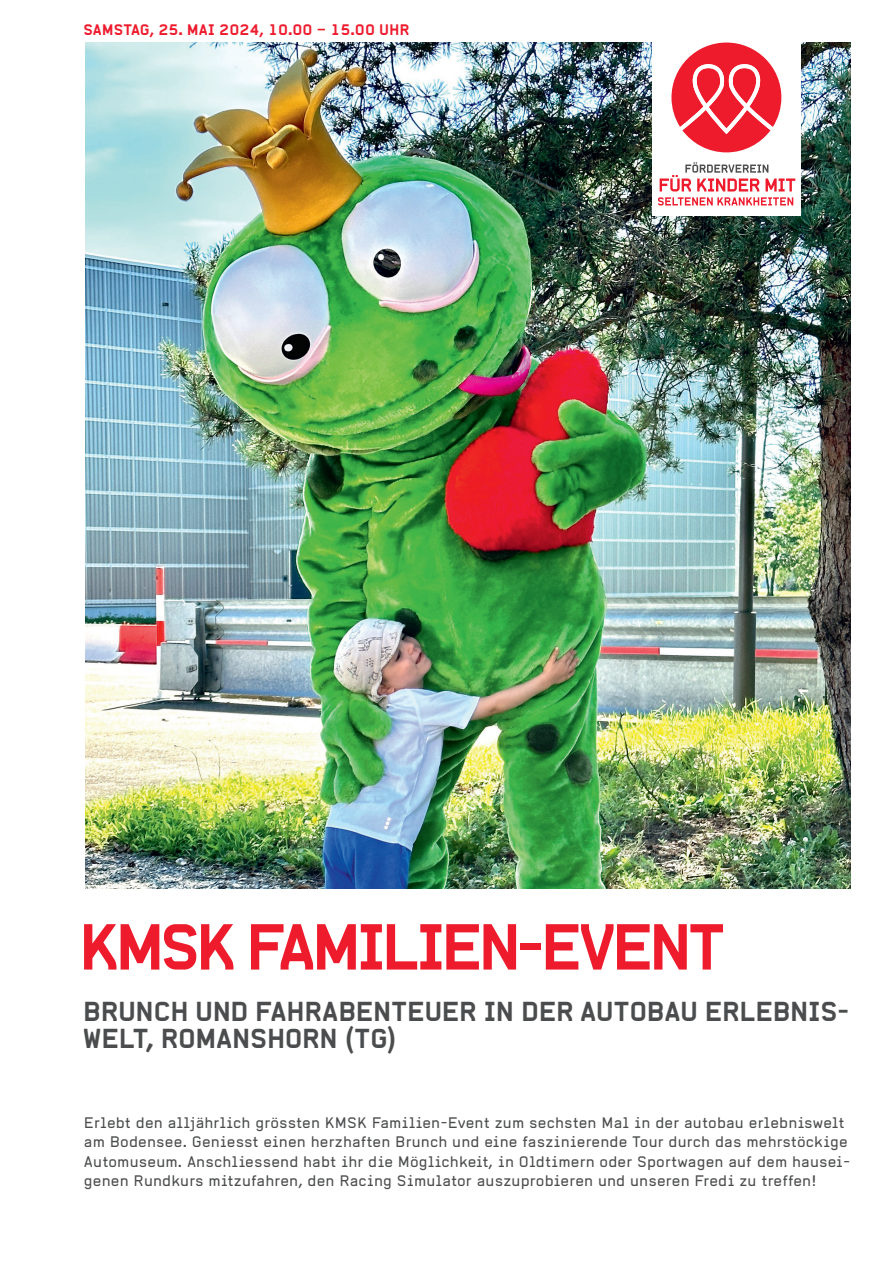
<style>
.page{position:relative;width:893px;height:1263px;background:#fff}
.page>*{position:absolute;margin:0;border:0;box-sizing:border-box;transform-origin:0 0}
.t1{font:700 63.75px "Alpha Headline Pro";letter-spacing:-.085em;color:#ee1b2d}
.t2{font:700 27px/27px "Alpha Headline Pro";letter-spacing:-.03em;color:#4b4c4d}
.t3{font:15px/19.5px "Alpha Headline Pro";letter-spacing:.01em;color:#4b4c4d}
.t4{font:700 15px "Alpha Headline Pro";color:#ee1b2d}
</style>
<div class="page">
<img style="left:85px;top:43px;width:765px;height:846px">
<div style="left:652px;top:34px;width:149px;height:181px;background:#fff"></div>
<svg style="left:671px;top:43px;width:110px;height:109px"></svg>
<svg style="left:660px;top:162px;width:135px;height:29px"></svg>
<svg style="left:658px;top:197px;width:135px;height:8px"></svg>
<p class="t4" style="left:84px;top:21px;width:328px">SAMSTAG, 25. MAI 2024, 10.00 – 15.00 UHR</p>
<h1 class="t1" style="left:78px;top:908px;width:649px">KMSK FAMILIEN-EVENT</h1>
<h2 class="t2" style="left:83px;top:998px;width:768px">BRUNCH UND FAHRABENTEUER IN DER AUTOBAU ERLEBNIS-<br>WELT, ROMANSHORN (TG)</h2>
<p class="t3" style="left:84px;top:1113px;width:768px">Erlebt den alljährlich grössten KMSK Familien-Event zum sechsten Mal in der autobau erlebniswelt am Bodensee. Geniesst einen herzhaften Brunch und eine faszinierende Tour durch das mehrstöckige Automuseum. Anschliessend habt ihr die Möglichkeit, in Oldtimern oder Sportwagen auf dem hausei&shy;genen Rundkurs mitzufahren, den Racing Simulator auszuprobieren und unseren Fredi zu treffen!</p>
</div>
